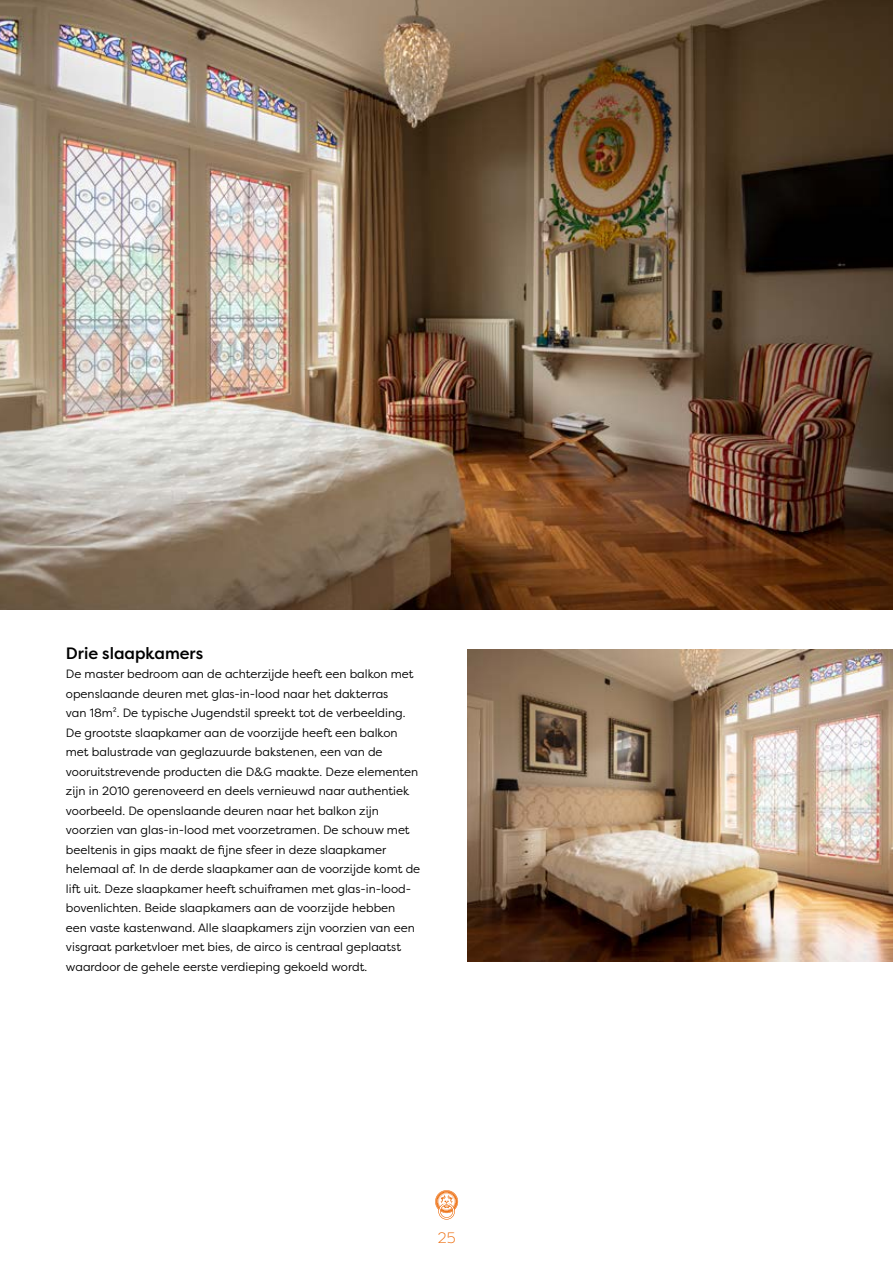
<style>
.page{position:relative;width:893px;height:1263px;background:#fff}
.page>*{position:absolute;margin:0;border:0;box-sizing:border-box;transform-origin:0 0}
.t1{font:500 16.5px "Filson Pro";color:#000}
.t2{font:300 15px "Filson Pro";color:#ec6500}
.t3{font:12px/19.5px "Filson Pro";color:#000}
</style>
<div class="page">
<img style="left:0;top:0;width:893px;height:610px">
<img style="left:468px;top:649px;width:425px;height:312px">
<svg style="left:435px;top:1190px;width:23px;height:29px"></svg>
<h1 class="t1" style="left:66px;top:641px;width:139px">Drie slaapkamers</h1>
<p class="t3" style="left:66px;top:664px;width:356px">De master bedroom aan de achterzijde heeft een balkon met openslaande deuren met glas-in-lood naar het dakterras<br>van 18m². De typische Jugendstil spreekt tot de verbeelding.<br>De grootste slaapkamer aan de voorzijde heeft een balkon met balustrade van geglazuurde bakstenen, een van de vooruitstrevende producten die D&amp;G maakte. Deze elementen zijn in 2010 gerenoveerd en deels vernieuwd naar authentiek voorbeeld. De openslaande deuren naar het balkon zijn voorzien van glas-in-lood met voorzetramen. De schouw met beeltenis in gips maakt de fijne sfeer in deze slaapkamer helemaal af. In de derde slaapkamer aan de voorzijde komt de lift uit. Deze slaapkamer heeft schuiframen met glas-in-lood&shy;bovenlichten. Beide slaapkamers aan de voorzijde hebben<br>een vaste kastenwand. Alle slaapkamers zijn voorzien van een visgraat parketvloer met bies, de airco is centraal geplaatst waardoor de gehele eerste verdieping gekoeld wordt.</p>
<p class="t2" style="left:438px;top:1228px;width:19px">25</p>
</div>
